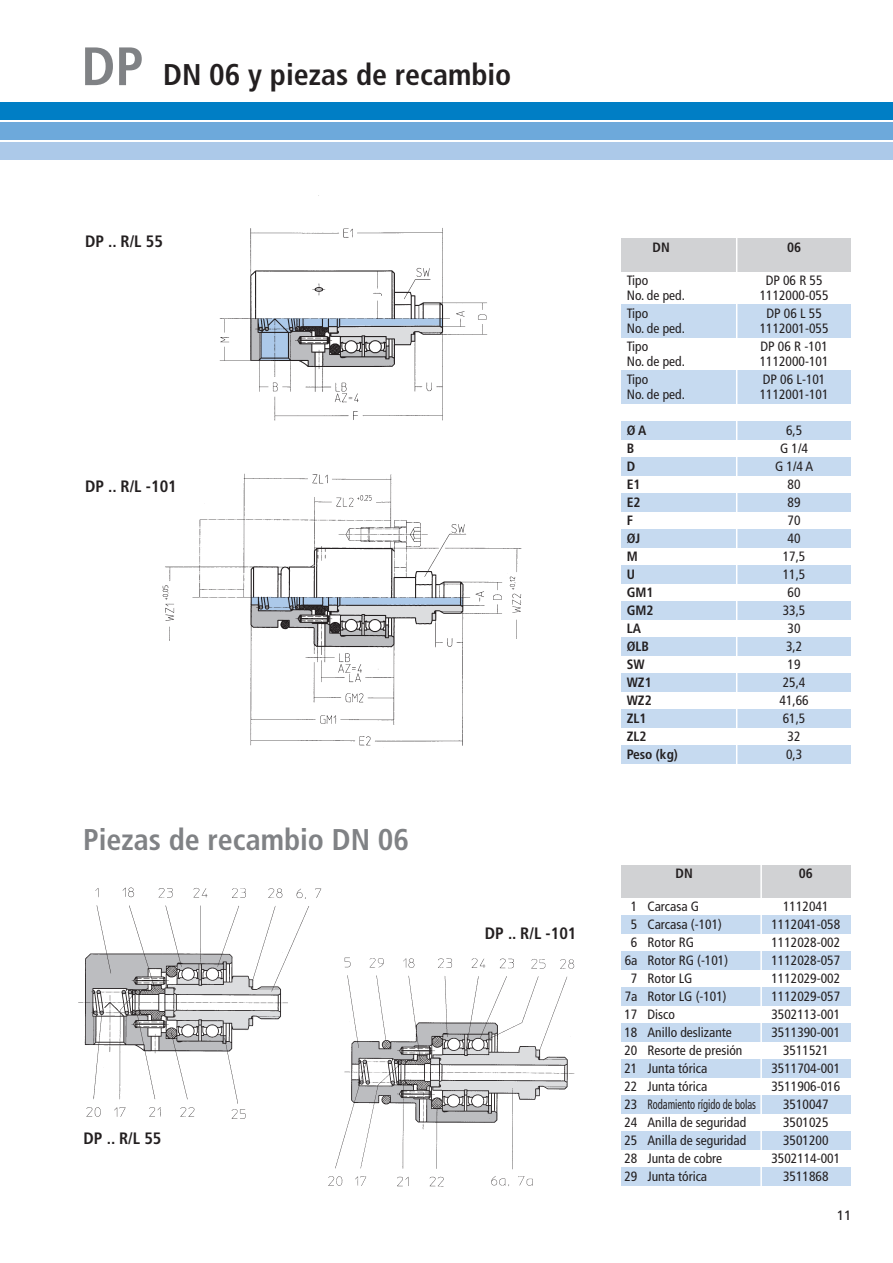
<style>
.page{position:relative;width:893px;height:1263px;background:#fff}
.page>*{position:absolute;margin:0;border:0;box-sizing:border-box;transform-origin:0 0}
.t1{font:700 condensed 30px "Frutiger";color:#231f20}
.t2{font:700 condensed 30px "Frutiger";color:#808285}
.t3{font:700 condensed 16.5px "Frutiger";color:#231f20}
.t4{font:condensed 13.5px/18px "Frutiger";color:#231f20}
.t5{font:700 condensed 13.5px/18px "Frutiger";color:#231f20}
.t6{font:13.5px "Frutiger";color:#231f20}
.s1{font-size:54px;color:#808285}
</style>
<div class="page">
<img style="left:328px;top:957px;width:247px;height:230px">
<img style="left:78px;top:887px;width:244px;height:232px">
<img style="left:162px;top:473px;width:360px;height:273px">
<img style="left:219px;top:195px;width:269px;height:226px">
<div style="left:621px;top:239px;width:229px;height:33px;background:#d1d2d4"></div>
<div style="left:621px;top:304px;width:229px;height:33px;background:#c6daf0"></div>
<div style="left:621px;top:370px;width:229px;height:33px;background:#c6daf0"></div>
<div style="left:621px;top:422px;width:229px;height:18px;background:#c6daf0"></div>
<div style="left:621px;top:458px;width:229px;height:18px;background:#c6daf0"></div>
<div style="left:621px;top:494px;width:229px;height:18px;background:#c6daf0"></div>
<div style="left:621px;top:530px;width:229px;height:18px;background:#c6daf0"></div>
<div style="left:621px;top:566px;width:229px;height:18px;background:#c6daf0"></div>
<div style="left:621px;top:602px;width:229px;height:18px;background:#c6daf0"></div>
<div style="left:621px;top:638px;width:229px;height:18px;background:#c6daf0"></div>
<div style="left:621px;top:674px;width:229px;height:18px;background:#c6daf0"></div>
<div style="left:621px;top:710px;width:229px;height:18px;background:#c6daf0"></div>
<div style="left:621px;top:746px;width:229px;height:18px;background:#c6daf0"></div>
<div style="left:621px;top:865px;width:229px;height:33px;background:#d1d2d4"></div>
<div style="left:621px;top:916px;width:229px;height:18px;background:#c6daf0"></div>
<div style="left:621px;top:952px;width:229px;height:18px;background:#c6daf0"></div>
<div style="left:621px;top:988px;width:229px;height:18px;background:#c6daf0"></div>
<div style="left:621px;top:1024px;width:229px;height:18px;background:#c6daf0"></div>
<div style="left:621px;top:1060px;width:229px;height:18px;background:#c6daf0"></div>
<div style="left:621px;top:1096px;width:229px;height:18px;background:#c6daf0"></div>
<div style="left:621px;top:1132px;width:229px;height:18px;background:#c6daf0"></div>
<div style="left:621px;top:1168px;width:229px;height:18px;background:#c6daf0"></div>
<hr style="left:760px;top:860px;width:2px;height:338px;background:#fff">
<hr style="left:736px;top:230px;width:1px;height:552px;background:#fff">
<div style="left:0;top:102px;width:893px;height:18px;background:#007ec5"></div>
<div style="left:0;top:122px;width:893px;height:18px;background:#6da9db"></div>
<div style="left:0;top:142px;width:893px;height:18px;background:#acc9e9"></div>
<h1 class="t1" style="left:81px;top:63px;width:431px"><span class="s1">DP</span> DN 06 y piezas de recambio</h1>
<p class="t3" style="left:85px;top:235px;width:80px">DP .. R/L 55</p>
<p class="t3" style="left:85px;top:480px;width:93px">DP .. R/L -101</p>
<h1 class="t2" style="left:83px;top:827px;width:328px">Piezas de recambio DN 06</h1>
<p class="t3" style="left:84px;top:1131px;width:79px">DP .. R/L 55</p>
<p class="t3" style="left:485px;top:926px;width:93px">DP .. R/L -101</p>
<p class="t5" style="left:652px;top:240px;width:19px">DN</p>
<p class="t4" style="left:627px;top:274px;width:60px;line-height:15px">Tipo<br>No. de ped.</p>
<p class="t4" style="left:627px;top:307px;width:60px;line-height:15px">Tipo<br>No. de ped.</p>
<p class="t4" style="left:627px;top:340px;width:60px;line-height:15px">Tipo<br>No. de ped.</p>
<p class="t4" style="left:627px;top:373px;width:60px;line-height:15px">Tipo<br>No. de ped.</p>
<p class="t5" style="left:627px;top:423px;width:53px">ØA<br>B<br>D<br>E1<br>E2<br>F<br>ØJ<br>M<br>U<br>GM1<br>GM2<br>LA<br>ØLB<br>SW<br>WZ1<br>WZ2<br>ZL1<br>ZL2<br>Peso (kg)</p>
<p class="t5" style="left:787px;top:240px;width:16px">06</p>
<p class="t4" style="left:760px;top:274px;width:70px;line-height:15px;text-align:center">DP 06 R 55<br>1112000-055</p>
<p class="t4" style="left:760px;top:307px;width:70px;line-height:15px;text-align:center">DP 06 L 55<br>1112001-055</p>
<p class="t4" style="left:760px;top:340px;width:70px;line-height:15px">DP 06 R -101<br>1112000-101</p>
<p class="t4" style="left:760px;top:373px;width:70px;line-height:15px">DP 06 L-101<br>1112001-101</p>
<p class="t4" style="left:775px;top:423px;width:40px;text-align:center">6,5<br>G 1/4<br>G 1/4A<br>80<br>89<br>70<br>40<br>17,5<br>11,5<br>60<br>33,5<br>30<br>3,2<br>19<br>25,4<br>41,66<br>61,5<br>32<br>0,3</p>
<p class="t4" style="left:624px;top:898px;width:14px;text-align:center">1<br>5<br>6<br>6a<br>7<br>7a<br>17<br>18<br>20<br>21<br>22<br>23<br>24<br>25<br>28<br>29</p>
<p class="t5" style="left:675px;top:865px;width:19px">DN</p>
<p class="t4" style="left:647px;top:898px;width:110px">Carcasa G<br>Carcasa (-101)<br>Rotor RG<br>Rotor RG (-101)<br>Rotor LG<br>Rotor LG (-101)<br>Disco<br>Anillo deslizante<br>Resorte de presión<br>Junta tórica<br>Junta tórica<br>Rodamiento rígido de bolas<br>Anilla de seguridad<br>Anilla de seguridad<br>Junta de cobre<br>Junta tórica</p>
<p class="t5" style="left:799px;top:865px;width:16px">06</p>
<p class="t4" style="left:771px;top:898px;width:70px;text-align:center">1112041<br>1112041-058<br>1112028-002<br>1112028-057<br>1112029-002<br>1112029-057<br>3502113-001<br>3511390-001<br>3511521<br>3511704-001<br>3511906-016<br>3510047<br>3501025<br>3501200<br>3502114-001<br>3511868</p>
<p class="t6" style="left:836px;top:1210px;width:17px">11</p>
</div>
